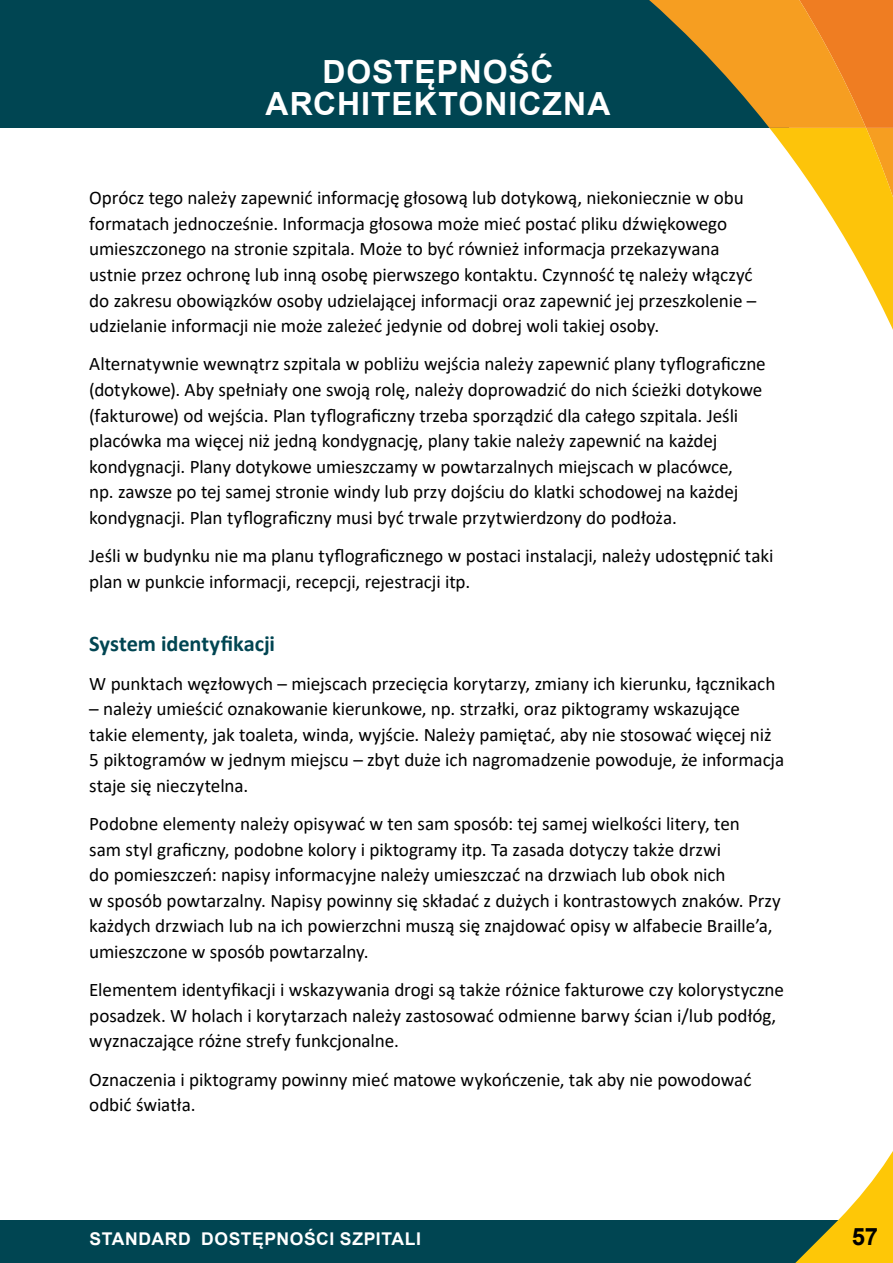
<style>
.page{position:relative;width:893px;height:1263px;background:#fff}
.page>*{position:absolute;margin:0;border:0;box-sizing:border-box;transform-origin:0 0}
.t1{font:700 31.95px/32px "Arial";letter-spacing:.03em;color:#fff;text-align:center}
.t2{font:700 24px "Arial";color:#000}
._2_gradacja{font:700 22.35px "Calibri";letter-spacing:-.005em;color:#004552}
.podstawowy{font:19.2px/25.5px "Calibri";letter-spacing:-.005em;color:#000}
.t3{font:700 17.55px "Arial";letter-spacing:.035em;color:#fff}
</style>
<div class="page">
<div style="left:1px;top:0;width:788px;height:128px;background:#004552"></div>
<div style="left:1px;top:1220px;width:892px;height:43px;background:#004552"></div>
<svg style="left:795px;top:1151px;width:98px;height:112px"></svg>
<svg style="left:649px;top:0;width:244px;height:330px"></svg>
<h1 class="t1" style="left:265px;top:56px;width:346px">DOSTĘPNOŚĆ<br>ARCHITEKTONICZNA</h1>
<p class="podstawowy" style="left:89px;top:185px;width:669px">Oprócz tego należy zapewnić informację głosową lub dotykową, niekoniecznie w obu formatach jednocześnie. Informacja głosowa może mieć postać pliku dźwiękowego umieszczonego na stronie szpitala. Może to być również informacja przekazywana ustnie przez ochronę lub inną osobę pierwszego kontaktu. Czynność tę należy włączyć do zakresu obowiązków osoby udzielającej informacji oraz zapewnić jej przeszkolenie – udzielanie informacji nie może zależeć jedynie od dobrej woli takiej osoby.</p>
<p class="podstawowy" style="left:89px;top:351px;width:678px">Alternatywnie wewnątrz szpitala w pobliżu wejścia należy zapewnić plany tyflograficzne (dotykowe). Aby spełniały one swoją rolę, należy doprowadzić do nich ścieżki dotykowe (fakturowe) od wejścia. Plan tyflograficzny trzeba sporządzić dla całego szpitala. Jeśli placówka ma więcej niż jedną kondygnację, plany takie należy zapewnić na każdej kondygnacji. Plany dotykowe umieszczamy w powtarzalnych miejscach w placówce,<br>np. zawsze po tej samej stronie windy lub przy dojściu do klatki schodowej na każdej kondygnacji. Plan tyflograficzny musi być trwale przytwierdzony do podłoża.</p>
<p class="podstawowy" style="left:89px;top:542px;width:686px">Jeśli w budynku nie ma planu tyflograficznego w postaci instalacji, należy udostępnić taki plan w punkcie informacji, recepcji, rejestracji itp.</p>
<p class="_2_gradacja" style="left:89px;top:628px;width:187px">System identyfikacji</p>
<p class="podstawowy" style="left:89px;top:670px;width:688px">W punktach węzłowych – miejscach przecięcia korytarzy, zmiany ich kierunku, łącznikach</p>
<p class="podstawowy" style="left:89px;top:696px;width:696px">– należy umieścić oznakowanie kierunkowe, np. strzałki, oraz piktogramy wskazujące<br>takie elementy, jak toaleta, winda, wyjście. Należy pamiętać, aby nie stosować więcej niż 5 piktogramów w jednym miejscu – zbyt duże ich nagromadzenie powoduje, że informacja staje się nieczytelna.</p>
<p class="podstawowy" style="left:89px;top:811px;width:693px">Podobne elementy należy opisywać w ten sam sposób: tej samej wielkości litery, ten<br>sam styl graficzny, podobne kolory i piktogramy itp. Ta zasada dotyczy także drzwi<br>do pomieszczeń: napisy informacyjne należy umieszczać na drzwiach lub obok nich<br>w sposób powtarzalny. Napisy powinny się składać z dużych i kontrastowych znaków. Przy każdych drzwiach lub na ich powierzchni muszą się znajdować opisy w alfabecie Braille’a, umieszczone w sposób powtarzalny.</p>
<p class="podstawowy" style="left:89px;top:977px;width:696px">Elementem identyfikacji i wskazywania drogi są także różnice fakturowe czy kolorystyczne posadzek. W holach i korytarzach należy zastosować odmienne barwy ścian i/lub podłóg, wyznaczające różne strefy funkcjonalne.</p>
<p class="podstawowy" style="left:89px;top:1066px;width:664px">Oznaczenia i piktogramy powinny mieć matowe wykończenie, tak aby nie powodować odbić światła.</p>
<p class="t3" style="left:90px;top:1226px;width:333px">STANDARD DOSTĘPNOŚCI SZPITALI</p>
<p class="t2" style="left:852px;top:1219px;width:28px">57</p>
</div>
